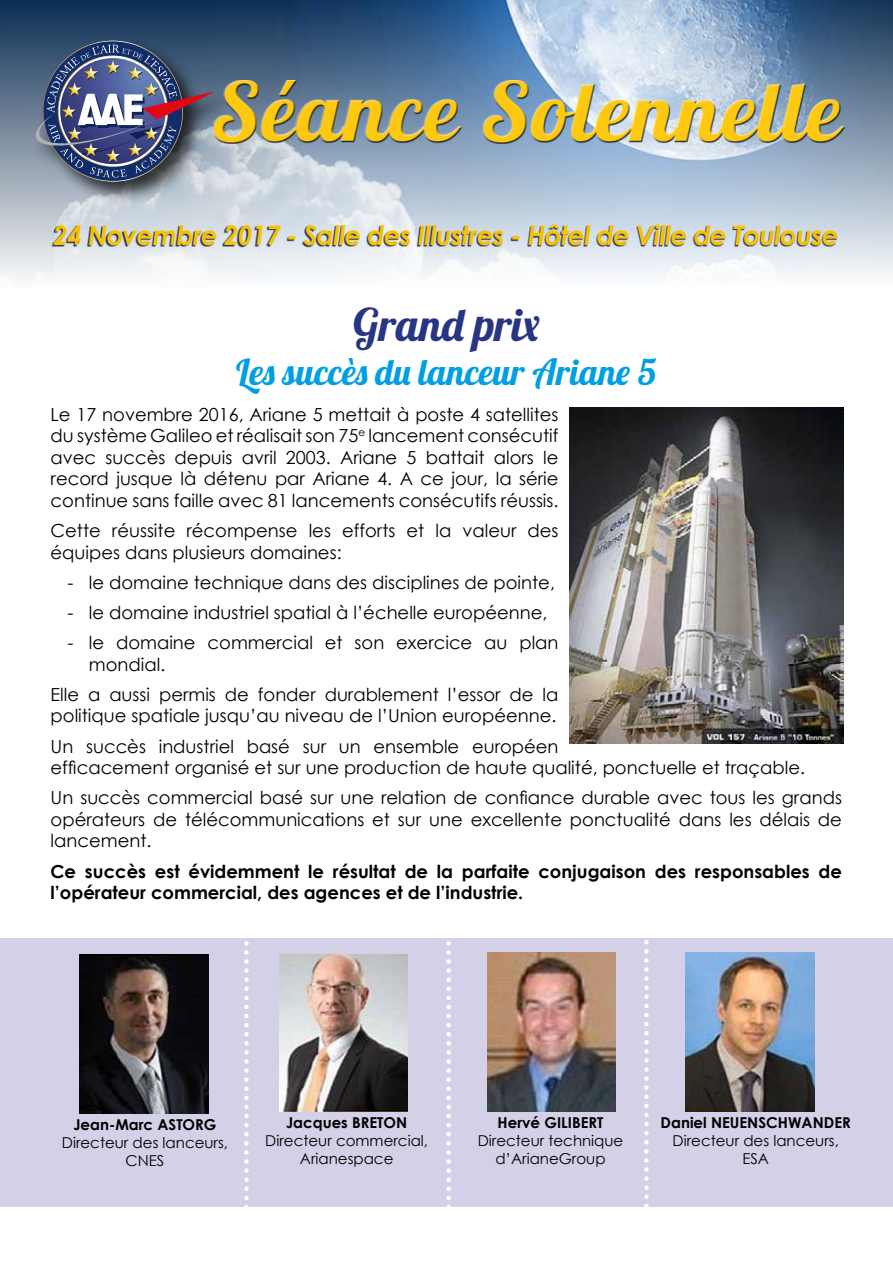
<style>
.page{position:relative;width:893px;height:1263px;background:#fff}
.page>*{position:absolute;margin:0;border:0;box-sizing:border-box;transform-origin:0 0}
.t1{font:81.6px "Lobster 1.4";letter-spacing:.02em;color:#fec910;scale:1.06 1}
.t2{font:45px "Lobster 1.4";color:#283583}
.t3{font:36px "Lobster 1.4";letter-spacing:.02em;color:#009fe3}
.t4{font:italic 700 27px "Century Gothic";letter-spacing:-.02em;color:#f7c300;scale:.96 1}
.t5{font:18px/21.6px "Century Gothic";color:#000}
.t6{font:700 18px/21.6px "Century Gothic";color:#000}
.t7{font:15px/18px "Century Gothic";color:#000;text-align:center}
.t8{font:700 15px "Century Gothic";color:#000}
</style>
<div class="page">
<svg style="left:0;top:0;width:893px;height:279px"></svg>
<div style="left:32px;top:37px;width:204px;height:169px;background:#000;opacity:.75"></div>
<img style="left:33px;top:35px;width:182px;height:155px">
<div style="left:0;top:938px;width:893px;height:269px;background:#d3d0e7"></div>
<img style="left:570px;top:407px;width:273px;height:336px">
<img style="left:280px;top:954px;width:127px;height:157px">
<img style="left:79px;top:954px;width:129px;height:159px">
<img style="left:686px;top:952px;width:128px;height:159px">
<img style="left:488px;top:952px;width:127px;height:159px">
<svg style="left:644px;top:942px;width:5px;height:265px"></svg>
<svg style="left:446px;top:943px;width:5px;height:264px"></svg>
<svg style="left:244px;top:943px;width:5px;height:264px"></svg>
<svg style="left:52px;top:225px;width:785px;height:22px"></svg>
<div style="left:213px;top:80px;width:632px;height:64px;background:#000;opacity:.75"></div>
<h1 class="t1" style="left:211px;top:60px;width:595px">Séance Solennelle</h1>
<h3 class="t4" style="left:53px;top:214px;width:820px">24 Novembre 2017 - Salle des Illustres - Hôtel de Ville de Toulouse</h3>
<h2 class="t2" style="left:353px;top:296px;width:188px">Grand prix</h2>
<h3 class="t3" style="left:236px;top:348px;width:422px">Les succès du lanceur Ariane 5</h3>
<p class="t5" style="left:51px;top:403px;width:509px;text-align:justify">Le 17 novembre 2016, Ariane 5 mettait à poste 4 satellites du système Galileo et réalisait son 75<sup>e</sup> lancement consécutif avec succès depuis avril 2003. Ariane 5 battait alors le record jusque là détenu par Ariane 4. A ce jour, la série continue sans faille avec 81 lancements consécutifs réussis.</p>
<p class="t5" style="left:51px;top:520px;width:509px">Cette réussite récompense les efforts et la valeur des équipes dans plusieurs domaines:</p>
<p class="t5" style="left:68px;top:571px;width:489px">- le domaine technique dans des disciplines de pointe,</p>
<p class="t5" style="left:68px;top:601px;width:481px">- le domaine industriel spatial à l’échelle européenne,</p>
<p class="t5" style="left:89px;top:631px;width:471px;text-indent:-21px">- le domaine commercial et son exercice au plan mondial.</p>
<p class="t5" style="left:51px;top:683px;width:509px">Elle a aussi permis de fonder durablement l’essor de la politique spatiale jusqu’au niveau de l’Union européenne.</p>
<p class="t5" style="left:51px;top:735px;width:756px">Un succès industriel basé sur un ensemble européen<br>efficacement organisé et sur une production de haute qualité, ponctuelle et traçable.</p>
<p class="t5" style="left:51px;top:787px;width:793px;text-align:justify">Un succès commercial basé sur une relation de confiance durable avec tous les grands opérateurs de télécommunications et sur une excellente ponctualité dans les délais de lancement.</p>
<p class="t6" style="left:51px;top:859px;width:793px">Ce succès est évidemment le résultat de la parfaite conjugaison des responsables de l’opérateur commercial, des agences et de l’industrie.</p>
<p class="t8" style="left:73px;top:1113px;width:145px">Jean-Marc ASTORG</p>
<p class="t7" style="left:62px;top:1133px;width:168px">Directeur des lanceurs,<br>CNES</p>
<p class="t8" style="left:286px;top:1111px;width:123px">Jacques BRETON</p>
<p class="t7" style="left:265px;top:1131px;width:164px">Directeur commercial,<br>Arianespace</p>
<p class="t8" style="left:498px;top:1111px;width:107px">Hervé GILIBERT</p>
<p class="t7" style="left:478px;top:1131px;width:147px">Directeur technique d’ArianeGroup</p>
<p class="t8" style="left:661px;top:1111px;width:192px">Daniel NEUENSCHWANDER</p>
<p class="t7" style="left:673px;top:1131px;width:168px">Directeur des lanceurs,<br>ESA</p>
</div>
